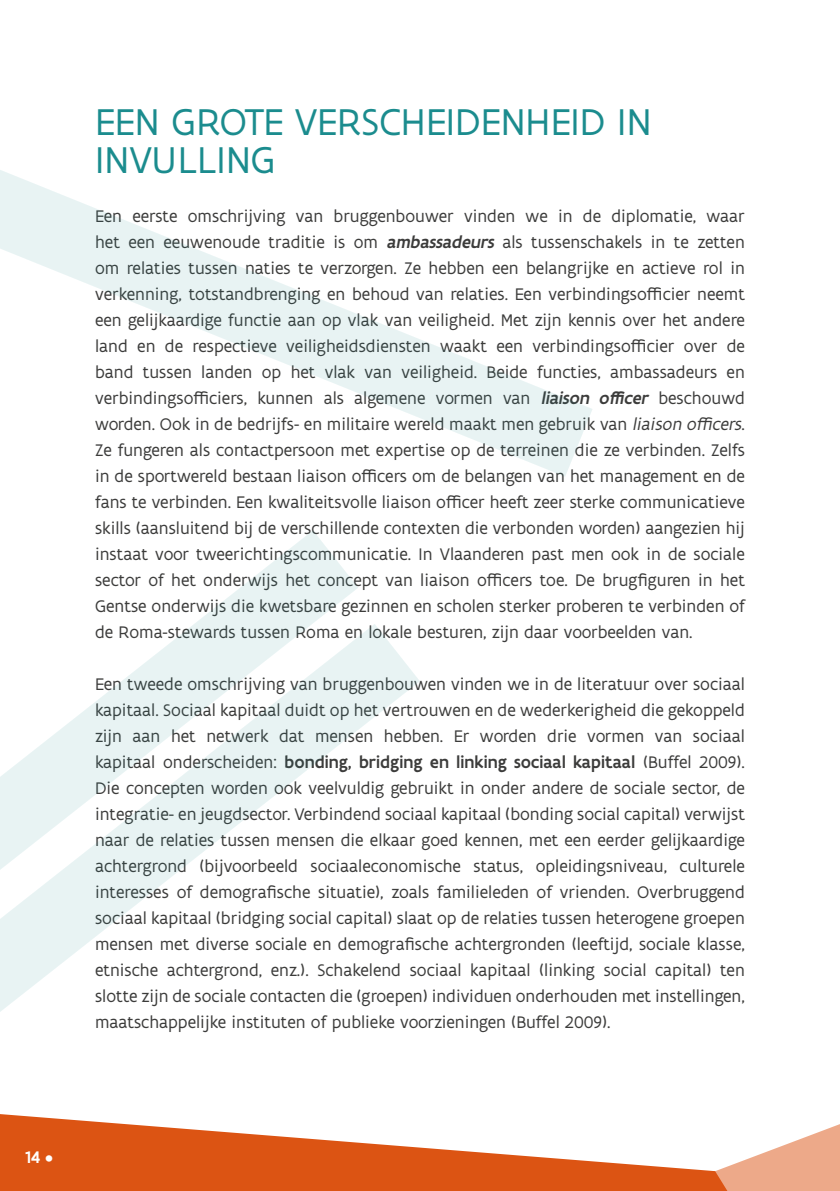
<style>
.page{position:relative;width:840px;height:1191px;background:#fff}
.page>*{position:absolute;margin:0;border:0;box-sizing:border-box;transform-origin:0 0}
.t1{font:40px/38px "Flanders Art Sans";letter-spacing:.005em;color:#1b8c8e}
.Body{font:18px/26px "Flanders Art Sans";color:#3c3c3b;text-align:justify}
.t2{font:500 18px "Flanders Art Sans";color:#fff}
.s1{font-weight:500;font-style:italic}
.s2{font-style:italic}
.s3{font-weight:500}
</style>
<div class="page">
<svg style="left:0;top:1130px;width:625px;height:61px;fill:#dc5413"></svg>
<svg style="left:625px;top:1124px;width:214px;height:67px"></svg>
<svg style="left:195px;top:531px;width:163px;height:93px;fill:#ebf5f5"></svg>
<svg style="left:0;top:624px;width:420px;height:506px"></svg>
<svg style="left:0;top:170px;width:592px;height:307px"></svg>
<h2 class="t1" style="left:95px;top:104px;width:557px">EEN GROTE VERSCHEIDENHEID IN<br>INVULLING</h2>
<p class="Body" style="left:95px;top:203px;width:651px">Een eerste omschrijving van bruggenbouwer vinden we in de diplomatie, waar het een eeuwenoude traditie is om <span class="s1">ambassadeurs</span> als tussenschakels in te zetten om relaties tussen naties te verzorgen. Ze hebben een belangrijke en actieve rol in verkenning, totstandbrenging en behoud van relaties. Een verbindingsofficier neemt een gelijkaardige functie aan op vlak van veiligheid. Met zijn kennis over het andere land en de respectieve veiligheidsdiensten waakt een verbindingsofficier over de band tussen landen op het vlak van veiligheid. Beide functies, ambassadeurs en verbindingsofficiers, kunnen als algemene vormen van <span class="s1">liaison officer</span> beschouwd worden. Ook in de bedrijfs- en militaire wereld maakt men gebruik van <span class="s2">liaison officers</span>.<br>Ze fungeren als contactpersoon met expertise op de terreinen die ze verbinden. Zelfs in de sportwereld bestaan liaison officers om de belangen van het management en de fans te verbinden. Een kwaliteitsvolle liaison officer heeft zeer sterke communicatieve skills (aansluitend bij de verschillende contexten die verbonden worden) aangezien hij instaat voor tweerichtingscommunicatie. In Vlaanderen past men ook in de sociale sector of het onderwijs het concept van liaison officers toe. De brugfiguren in het Gentse onderwijs die kwetsbare gezinnen en scholen sterker proberen te verbinden of de Roma-stewards tussen Roma en lokale besturen, zijn daar voorbeelden van.</p>
<p class="Body" style="left:95px;top:671px;width:651px">Een tweede omschrijving van bruggenbouwen vinden we in de literatuur over sociaal kapitaal. Sociaal kapitaal duidt op het vertrouwen en de wederkerigheid die gekoppeld zijn aan het netwerk dat mensen hebben. Er worden drie vormen van sociaal kapitaal onderscheiden: <span class="s3">bonding, bridging en linking sociaal kapitaal</span> (Buffel 2009).<br>Die concepten worden ook veelvuldig gebruikt in onder andere de sociale sector, de integratie- en jeugdsector. Verbindend sociaal kapitaal (bonding social capital) verwijst naar de relaties tussen mensen die elkaar goed kennen, met een eerder gelijkaardige achtergrond (bijvoorbeeld sociaaleconomische status, opleidingsniveau, culturele interesses of demografische situatie), zoals familieleden of vrienden. Overbruggend sociaal kapitaal (bridging social capital) slaat op de relaties tussen heterogene groepen mensen met diverse sociale en demografische achtergronden (leeftijd, sociale klasse, etnische achtergrond, enz.). Schakelend sociaal kapitaal (linking social capital) ten slotte zijn de sociale contacten die (groepen) individuen onderhouden met instellingen, maatschappelijke instituten of publieke voorzieningen (Buffel 2009).</p>
<p class="t2" style="left:26px;top:1146px;width:29px">14 •</p>
</div>
